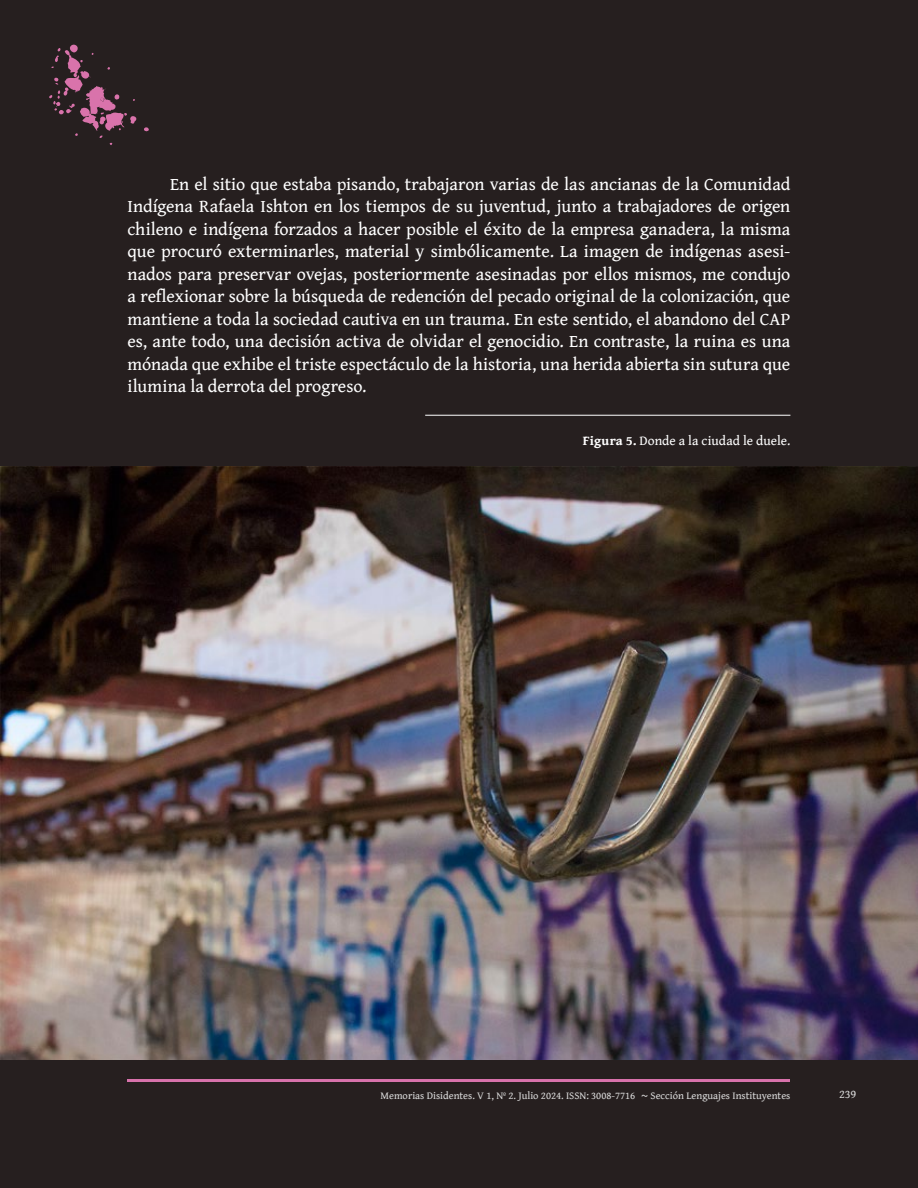
<style>
.page{position:relative;width:918px;height:1188px;background:#261f1f}
.page>*{position:absolute;margin:0;border:0;box-sizing:border-box;transform-origin:0 0}
.t1{font:18px/22.5px "Gentium Book Plus";color:#fff;text-align:justify}
.t2{font:13.5px "Gentium Book Plus";letter-spacing:.01em;color:#fff}
.t3{font:12px "Gentium Book Plus";color:#dadada}
.t4{font:10.5px "Gentium Book Plus";color:#dadada}
.s1{font-weight:700}
.s2{font-family:"Roboto Slab"}
</style>
<div class="page">
<svg style="left:49px;top:44px;width:100px;height:101px"></svg>
<hr style="left:128px;top:1079px;width:662px;height:2px;background:#d872ab">
<hr style="left:425px;top:415px;width:365px;height:1px;background:#fff">
<img style="left:0;top:467px;width:918px;height:593px">
<p class="t1" style="left:128px;top:171px;width:664px;text-indent:43px">En el sitio que estaba pisando, trabajaron varias de las ancianas de la Comunidad Indígena Rafaela Ishton en los tiempos de su juventud, junto a trabajadores de origen chileno e indígena forzados a hacer posible el éxito de la empresa ganadera, la misma que procuró exterminarles, material y simbólicamente. La imagen de indígenas asesi&shy;nados para preservar ovejas, posteriormente asesinadas por ellos mismos, me condujo a reflexionar sobre la búsqueda de redención del pecado original de la colonización, que mantiene a toda la sociedad cautiva en un trauma. En este sentido, el abandono del CAP es, ante todo, una decisión activa de olvidar el genocidio. En contraste, la ruina es una mónada que exhibe el triste espectáculo de la historia, una herida abierta sin sutura que ilumina la derrota del progreso.</p>
<p class="t2" style="left:583px;top:427px;width:209px"><span class="s1">Figura 5.</span> Donde a la ciudad le duele.</p>
<p class="t4" style="left:381px;top:1086px;width:411px">Memorias Disidentes. V 1, Nº 2. Julio 2024. ISSN: 3008-7716 <span class="s2">~</span> Sección Lenguajes Instituyentes</p>
<p class="t3" style="left:839px;top:1083px;width:19px">239</p>
</div>
